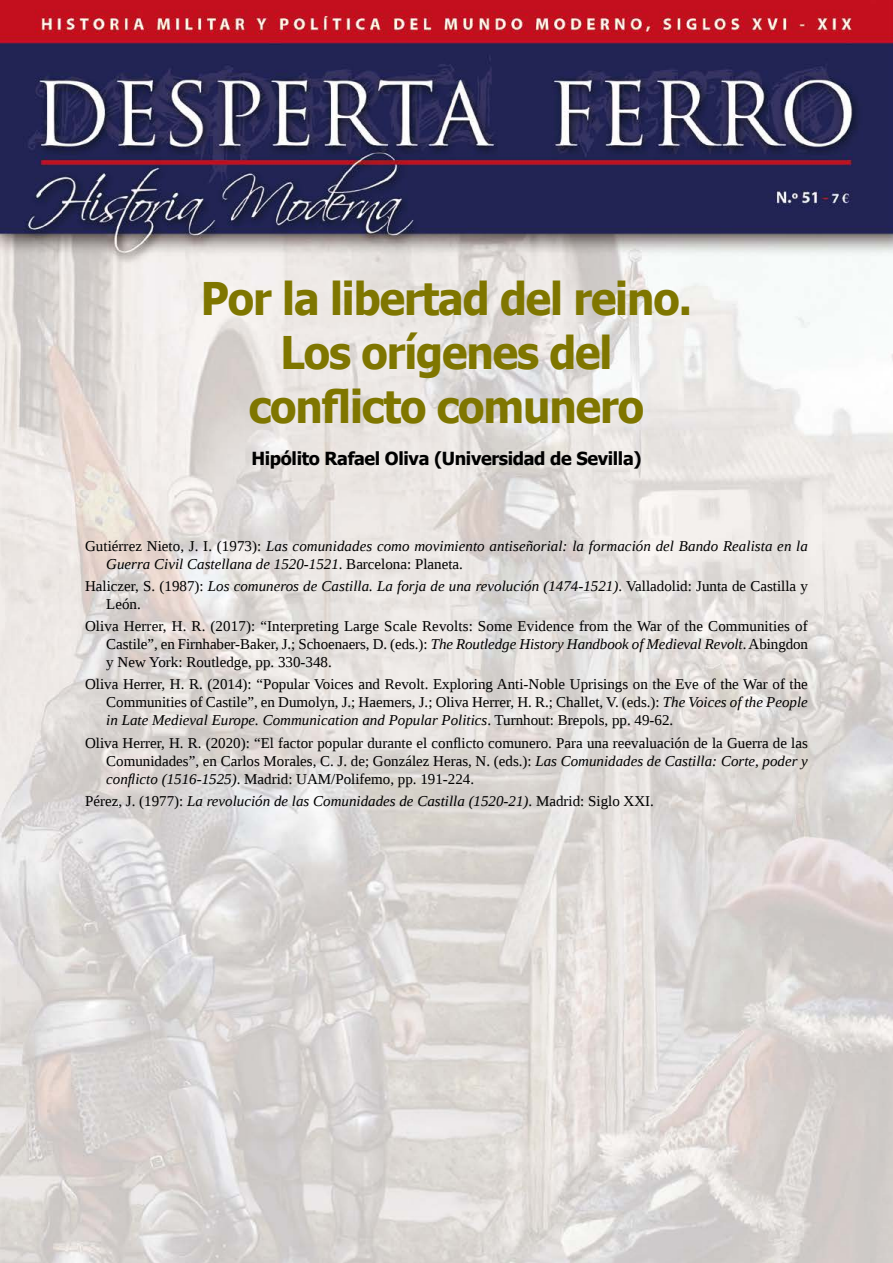
<style>
.page{position:relative;width:893px;height:1263px;background:#fff}
.page>*{position:absolute;margin:0;border:0;box-sizing:border-box;transform-origin:0 0}
.t1{font:700 45px/54px "Tahoma";letter-spacing:-.025em;color:#7f7600;text-align:center;scale:.95 1}
.t2{font:700 18px "Tahoma";letter-spacing:-.02em;color:#000}
.t3{font:15px/18px "Liberation Serif";color:#000;text-align:justify}
.t4{font:italic 15px/18px "Liberation Serif";color:#000}
.s1{font-style:normal}
.s2{font-style:italic}
</style>
<div class="page">
<img style="left:0;top:0;width:893px;height:1263px">
<h1 class="t1" style="left:201px;top:274px;width:518px">Por la libertad del reino.<br>Los orígenes del conflicto comunero</h1>
<p class="t2" style="left:251px;top:445px;width:392px">Hipólito Rafael Oliva (Universidad de Sevilla)</p>
<p class="t4" style="left:106px;top:536px;width:703px;text-indent:-21px"><span class="s1">Gutiérrez Nieto, J. I. (1973):</span> Las comunidades como movimiento antiseñorial: la formación del Bando Realista en la<br>Guerra Civil Castellana de 1520-1521<span class="s1">. Barcelona: Planeta.</span></p>
<p class="t4" style="left:106px;top:577px;width:703px;text-indent:-21px"><span class="s1">Haliczer, S. (1987):</span> Los comuneros de Castilla. La forja de una revolución (1474-1521)<span class="s1">. Valladolid: Junta de Castilla y<br>León.</span></p>
<p class="t3" style="left:106px;top:617px;width:703px;text-indent:-21px">Oliva Herrer, H. R. (2017): “Interpreting Large Scale Revolts: Some Evidence from the War of the Communities of Castile”, en Firnhaber-Baker, J.; Schoenaers, D. (eds.): <span class="s2">The Routledge History Handbook of Medieval Revolt</span>. Abingdon y New York: Routledge, pp. 330-348.</p>
<p class="t3" style="left:106px;top:675px;width:703px;text-indent:-21px">Oliva Herrer, H. R. (2014): “Popular Voices and Revolt. Exploring Anti-Noble Uprisings on the Eve of the War of the Communities of Castile”, en Dumolyn, J.; Haemers, J.; Oliva Herrer, H. R.; Challet, V. (eds.): <span class="s2">The Voices of the People in Late Medieval Europe. Communication and Popular Politics</span>. Turnhout: Brepols, pp. 49-62.</p>
<p class="t3" style="left:106px;top:733px;width:703px;text-indent:-21px">Oliva Herrer, H. R. (2020): “El factor popular durante el conflicto comunero. Para una reevaluación de la Guerra de las Comunidades”, en Carlos Morales, C. J. de; González Heras, N. (eds.): <span class="s2">Las Comunidades de Castilla: Corte, poder y conflicto (1516-1525)</span>. Madrid: UAM/Polifemo, pp. 191-224.</p>
<p class="t4" style="left:85px;top:792px;width:570px"><span class="s1">Pérez, J. (1977):</span> La revolución de las Comunidades de Castilla (1520-21)<span class="s1">. Madrid: Siglo XXI.</span></p>
</div>
